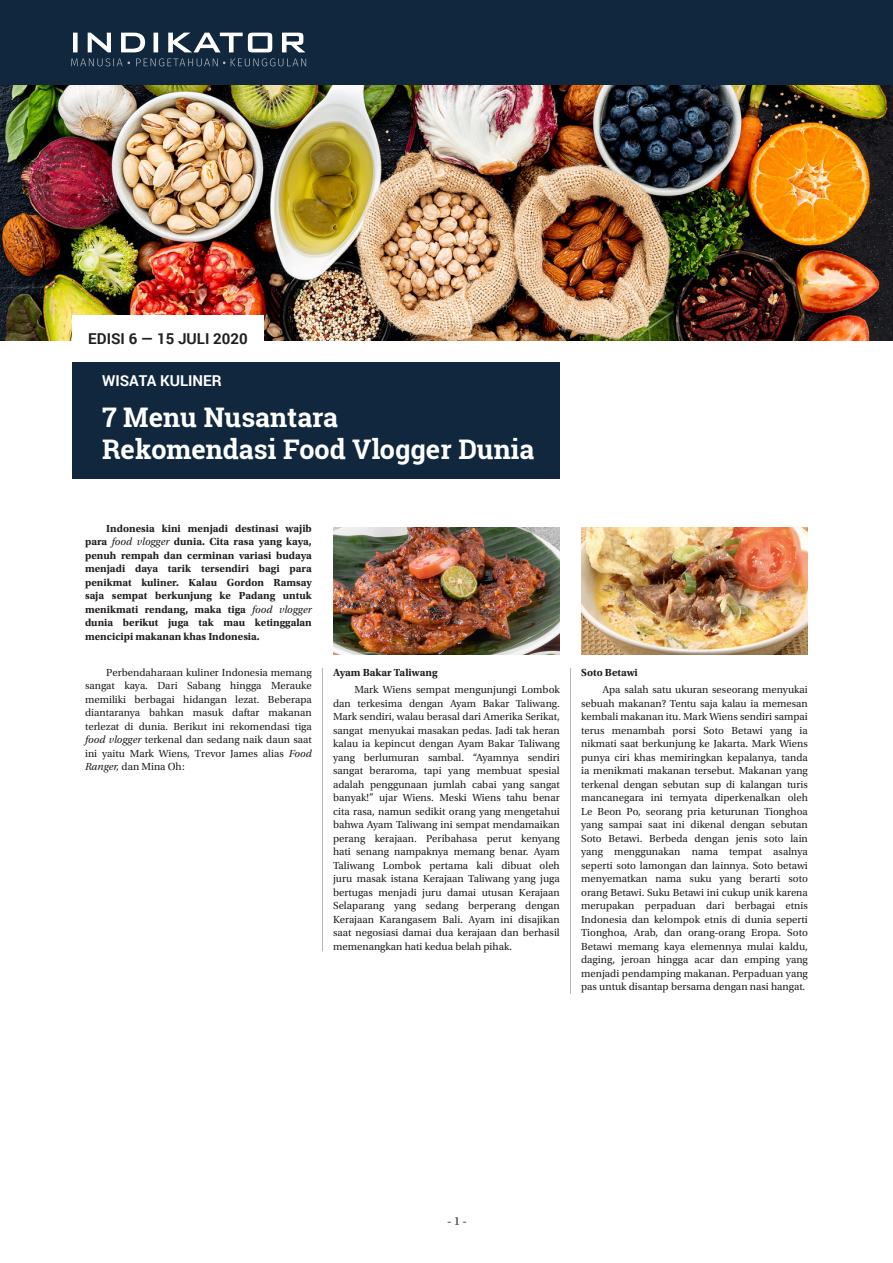
<style>
.page{position:relative;width:893px;height:1263px;background:#fff}
.page>*{position:absolute;margin:0;border:0;box-sizing:border-box;transform-origin:0 0}
.judul_gede{font:700 27px "Roboto Slab";color:#fff}
.rubrik{font:700 15px "Roboto";color:#231f20}
.rubrik-2{font:700 15px "Roboto";color:#fff}
.t1{font:12px "Utopia Std";color:#666}
.teks_isi{font:10.8px/13.5px "Utopia Std";color:#231f20;text-align:justify}
.teks_isi-2{font:700 10.8px/13.5px "Utopia Std";color:#231f20;text-align:justify}
.teks_isi_JUDUL{font:700 10.8px "Utopia Std";color:#231f20}
.s1{font-weight:400;font-style:italic}
.s2{font-style:italic}
</style>
<div class="page">
<div style="left:0;top:0;width:893px;height:85px;background:#11273e"></div>
<svg style="left:73px;top:33px;width:232px;height:19px"></svg>
<svg style="left:71px;top:58px;width:59px;height:8px"></svg>
<svg style="left:136px;top:58px;width:170px;height:8px"></svg>
<img style="left:0;top:85px;width:893px;height:255px">
<div style="left:72px;top:362px;width:488px;height:116px;background:#11273e"></div>
<div style="left:72px;top:315px;width:192px;height:43px;background:#fff"></div>
<hr style="left:322px;top:668px;width:1px;height:283px;background:#b4b5b8">
<hr style="left:570px;top:668px;width:1px;height:326px;background:#b4b5b8">
<img style="left:333px;top:527px;width:227px;height:128px">
<img style="left:581px;top:527px;width:227px;height:128px">
<p class="rubrik" style="left:88px;top:328px;width:161px">EDISI 6 — 15 JULI 2020</p>
<p class="rubrik-2" style="left:102px;top:370px;width:121px">WISATA KULINER</p>
<p class="judul_gede" style="left:102px;top:399px;width:238px">7 Menu Nusantara</p>
<p class="judul_gede" style="left:102px;top:431px;width:434px">Rekomendasi Food Vlogger Dunia</p>
<p class="teks_isi-2" style="left:85px;top:522px;width:228px;text-indent:21px">Indonesia kini menjadi destinasi wajib para <span class="s1">food vlogger</span> dunia. Cita rasa yang kaya, penuh rempah dan cerminan variasi budaya menjadi daya tarik tersendiri bagi para penikmat kuliner. Kalau Gordon Ramsay saja sempat berkunjung ke Padang untuk menikmati rendang, maka tiga <span class="s1">food vlogger </span>dunia berikut juga tak mau ketinggalan mencicipi makanan khas Indonesia.</p>
<p class="teks_isi" style="left:85px;top:665px;width:228px;text-indent:21px">Perbendaharaan kuliner Indonesia memang sangat kaya. Dari Sabang hingga Merauke memiliki berbagai hidangan lezat. Beberapa diantaranya bahkan masuk daftar makanan terlezat di dunia. Berikut ini rekomendasi tiga <span class="s2">food vlogger</span> terkenal dan sedang naik daun saat ini yaitu Mark Wiens, Trevor James alias <span class="s2">Food Ranger,</span> dan Mina Oh:</p>
<p class="teks_isi_JUDUL" style="left:333px;top:666px;width:106px">Ayam Bakar Taliwang</p>
<p class="teks_isi" style="left:333px;top:683px;width:228px;text-indent:21px">Mark Wiens sempat mengunjungi Lombok dan terkesima dengan Ayam Bakar Taliwang.<br>Mark sendiri, walau berasal dari Amerika Serikat, sangat menyukai masakan pedas. Jadi tak heran kalau ia kepincut dengan Ayam Bakar Taliwang yang berlumuran sambal. “Ayamnya sendiri sangat beraroma, tapi yang membuat spesial adalah penggunaan jumlah cabai yang sangat banyak!” ujar Wiens. Meski Wiens tahu benar cita rasa, namun sedikit orang yang mengetahui bahwa Ayam Taliwang ini sempat mendamaikan perang kerajaan. Peribahasa perut kenyang hati senang nampaknya memang benar. Ayam Taliwang Lombok pertama kali dibuat oleh juru masak istana Kerajaan Taliwang yang juga bertugas menjadi juru damai utusan Kerajaan Selaparang yang sedang berperang dengan Kerajaan Karangasem Bali. Ayam ini disajikan saat negosiasi damai dua kerajaan dan berhasil memenangkan hati kedua belah pihak.</p>
<p class="teks_isi_JUDUL" style="left:581px;top:666px;width:58px">Soto Betawi</p>
<p class="teks_isi" style="left:581px;top:683px;width:228px;text-indent:21px">Apa salah satu ukuran seseorang menyukai sebuah makanan? Tentu saja kalau ia memesan kembali makanan itu. Mark Wiens sendiri sampai terus menambah porsi Soto Betawi yang ia nikmati saat berkunjung ke Jakarta. Mark Wiens punya ciri khas memiringkan kepalanya, tanda ia menikmati makanan tersebut. Makanan yang terkenal dengan sebutan sup di kalangan turis mancanegara ini ternyata diperkenalkan oleh Le Beon Po, seorang pria keturunan Tionghoa yang sampai saat ini dikenal dengan sebutan Soto Betawi. Berbeda dengan jenis soto lain yang menggunakan nama tempat asalnya seperti soto lamongan dan lainnya. Soto betawi menyematkan nama suku yang berarti soto orang Betawi. Suku Betawi ini cukup unik karena merupakan perpaduan dari berbagai etnis Indonesia dan kelompok etnis di dunia seperti Tionghoa, Arab, dan orang-orang Eropa. Soto Betawi memang kaya elemennya mulai kaldu, daging, jeroan hingga acar dan emping yang menjadi pendamping makanan. Perpaduan yang pas untuk disantap bersama dengan nasi hangat.</p>
<p class="t1" style="left:447px;top:1214px;width:21px">- 1 -</p>
</div>
